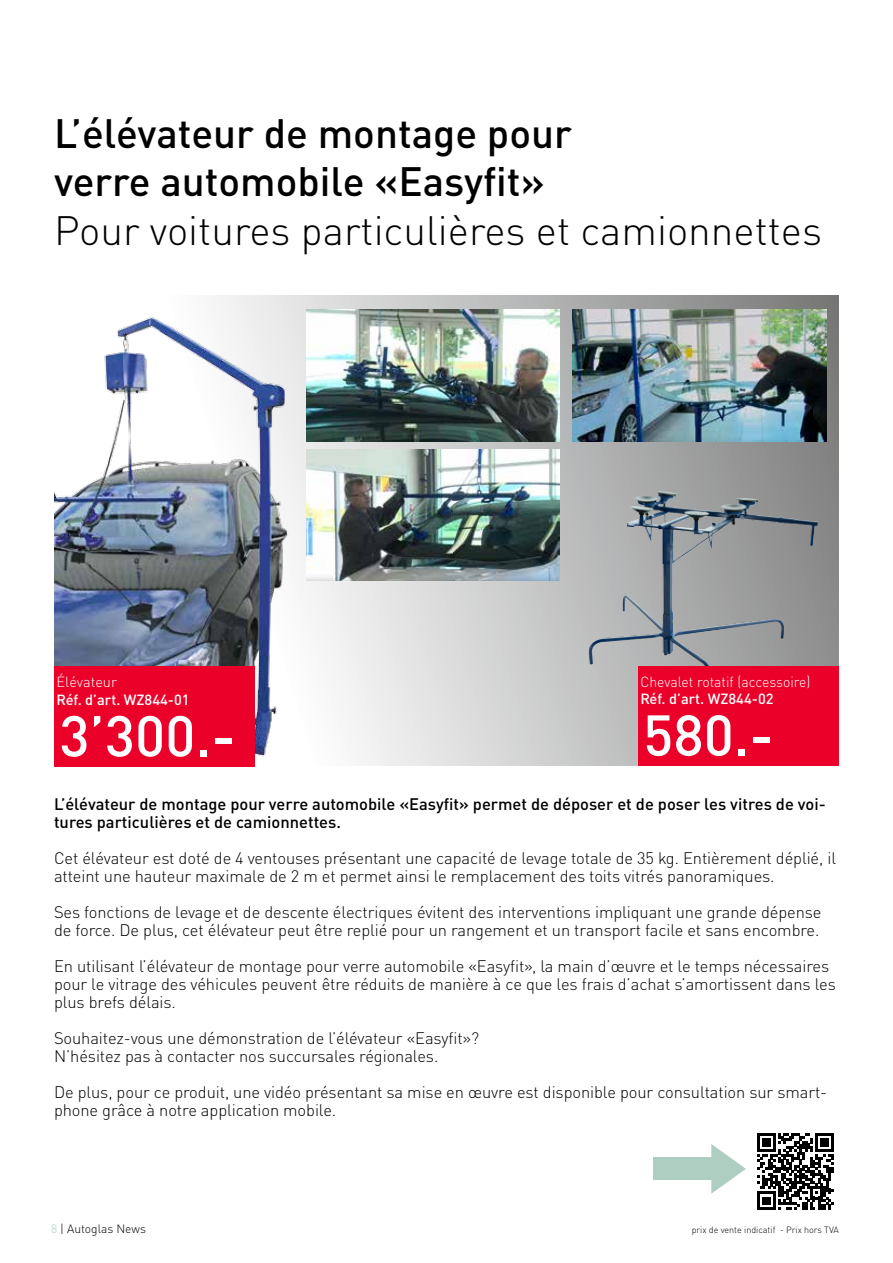
<style>
.page{position:relative;width:893px;height:1263px;background:#fff}
.page>*{position:absolute;margin:0;border:0;box-sizing:border-box;transform-origin:0 0}
.t1{font:500 56.7px "DIN Pro";color:#fff}
.t2{font:500 40.5px/48.6px "DIN Pro";color:#000}
.t3{font:300 40.5px "DIN Pro";color:#000}
.t4{font:300 16.5px/18px "DIN Pro";letter-spacing:-.005em;color:#000}
.t5{font:500 16.5px/18px "DIN Pro";color:#000}
.t6{font:500 14.55px "DIN Pro";color:#fff}
.t7{font:300 14.55px "DIN Pro";color:#fff;scale:.96 1}
.t8{font:300 14.55px "DIN Pro";color:#fff}
.t9{font:300 12px "DIN Pro";color:#000}
.t10{font:300 9px "DIN Pro";color:#000}
.s1{color:#adcec0}
</style>
<div class="page">
<svg style="left:369px;top:295px;width:469px;height:471px"></svg>
<img style="left:54px;top:295px;width:315px;height:471px">
<img style="left:587px;top:491px;width:198px;height:200px">
<img style="left:306px;top:310px;width:254px;height:131px">
<img style="left:306px;top:449px;width:254px;height:132px">
<div style="left:653px;top:1158px;width:59px;height:22px;background:#adcec0"></div>
<svg style="left:711px;top:1144px;width:35px;height:50px"></svg>
<svg style="left:757px;top:1133px;width:77px;height:77px"></svg>
<div style="left:54px;top:666px;width:200px;height:100px;background:#eb0029"></div>
<div style="left:638px;top:666px;width:200px;height:100px;background:#eb0029"></div>
<img style="left:572px;top:310px;width:254px;height:131px">
<h2 class="t2" style="left:54px;top:104px;width:519px">L’élévateur de montage pour verre automobile «Easyfit»</h2>
<h2 class="t3" style="left:54px;top:199px;width:770px">Pour voitures particulières et camionnettes</h2>
<p class="t8" style="left:57px;top:670px;width:62px">Élévateur</p>
<p class="t6" style="left:57px;top:687px;width:135px">Réf. d’art. WZ844-01</p>
<h1 class="t1" style="left:59px;top:690px;width:177px">3’300.-</h1>
<p class="t7" style="left:640px;top:670px;width:179px">Chevalet rotatif (accessoire)</p>
<p class="t6" style="left:640px;top:687px;width:135px">Réf. d’art. WZ844-02</p>
<h1 class="t1" style="left:643px;top:689px;width:132px">580.-</h1>
<p class="t5" style="left:54px;top:793px;width:773px">L’élévateur de montage pour verre automobile «Easyfit» permet de déposer et de poser les vitres de voi&shy;tures particulières et de camionnettes.</p>
<p class="t4" style="left:54px;top:848px;width:784px">Cet élévateur est doté de 4 ventouses présentant une capacité de levage totale de 35 kg. Entièrement déplié, il atteint une hauteur maximale de 2 m et permet ainsi le remplacement des toits vitrés panoramiques.</p>
<p class="t4" style="left:54px;top:902px;width:769px">Ses fonctions de levage et de descente électriques évitent des interventions impliquant une grande dépense de force. De plus, cet élévateur peut être replié pour un rangement et un transport facile et sans encombre.</p>
<p class="t4" style="left:54px;top:956px;width:783px">En utilisant l’élévateur de montage pour verre automobile «Easyfit», la main d’œuvre et le temps nécessaires pour le vitrage des véhicules peuvent être réduits de manière à ce que les frais d’achat s’amortissent dans les plus brefs délais.</p>
<p class="t4" style="left:54px;top:1028px;width:427px">Souhaitez-vous une démonstration de l’élévateur «Easyfit»?<br>N’hésitez pas à contacter nos succursales régionales.</p>
<p class="t4" style="left:54px;top:1082px;width:775px">De plus, pour ce produit, une vidéo présentant sa mise en œuvre est disponible pour consultation sur smart&shy;phone grâce à notre application mobile.</p>
<p class="t9" style="left:51px;top:1219px;width:96px"><span class="s1">8</span> | Autoglas News</p>
<p class="t10" style="left:692px;top:1223px;width:149px">prix de vente indicatif - Prix hors TVA</p>
</div>
